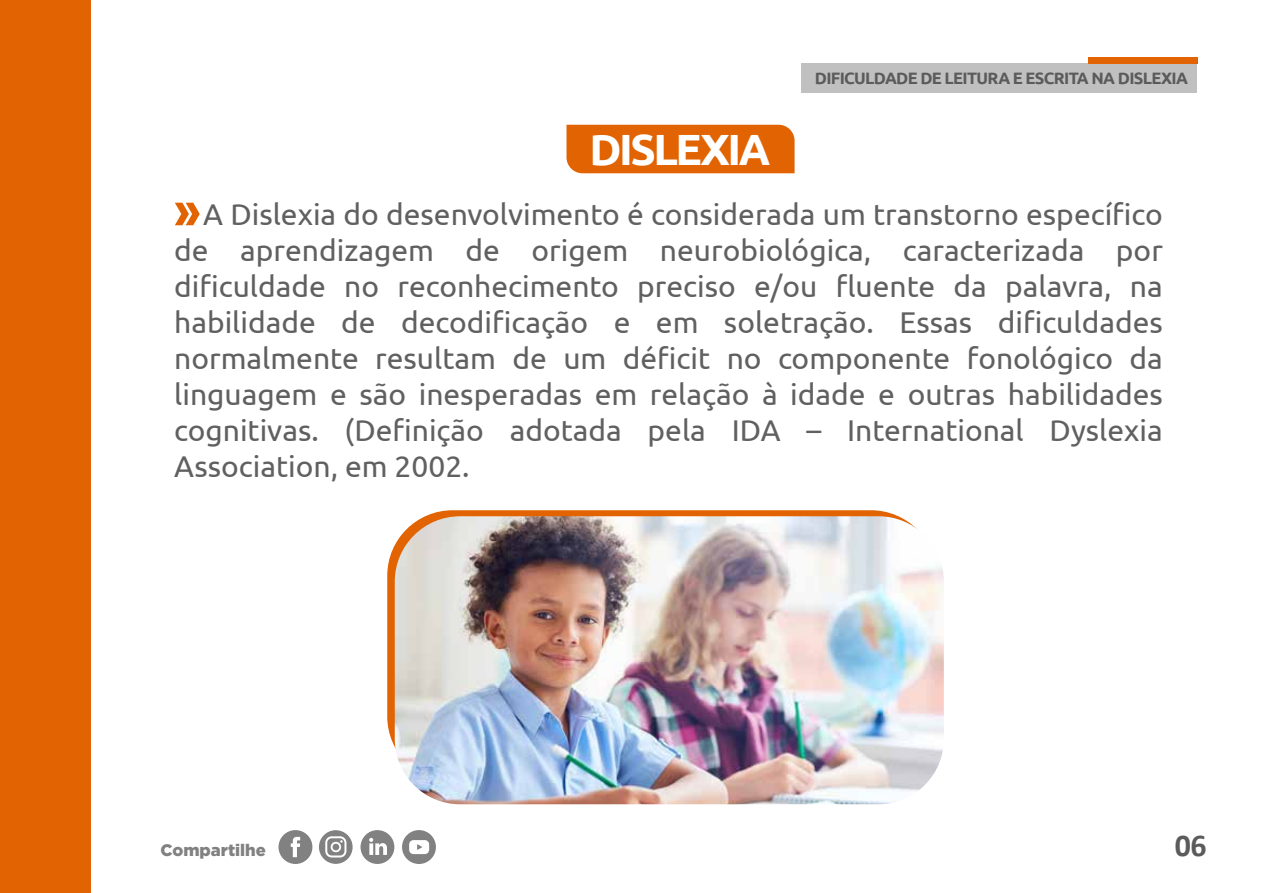
<style>
.page{position:relative;width:1263px;height:893px;background:#fff}
.page>*{position:absolute;margin:0;border:0;box-sizing:border-box;transform-origin:0 0}
.t1{font:700 43.65px "Ubuntu";letter-spacing:-.055em;color:#fff}
.t2{font:700 31.95px "Calibri";color:#5b5b5b}
.t3{font:30px/36px "Ubuntu";color:#606060;text-align:justify}
.t4{font:900 16.65px "Gotham";color:#818181}
.t5{font:700 16.5px "Ubuntu";letter-spacing:-.04em;color:#5b5b5b}
</style>
<div class="page">
<div style="left:387px;top:510px;width:549px;height:272px;background:#e26301;border-radius:65px"></div>
<div style="left:566px;top:125px;width:228px;height:48px;background:#e26301"></div>
<div style="left:278px;top:830px;width:34px;height:34px;background:#818181;border-radius:50%"></div>
<svg style="left:291px;top:837px;width:9px;height:20px"></svg>
<div style="left:402px;top:830px;width:34px;height:34px;background:#818181;border-radius:50%"></div>
<svg style="left:409px;top:840px;width:20px;height:14px"></svg>
<svg style="left:319px;top:830px;width:34px;height:34px"></svg>
<div style="left:360px;top:830px;width:34px;height:34px;background:#818181;border-radius:50%"></div>
<svg style="left:369px;top:838px;width:18px;height:17px"></svg>
<div style="left:0;top:0;width:90px;height:893px;background:#e26301"></div>
<div style="left:801px;top:64px;width:396px;height:29px;background:#c0c0c0"></div>
<div style="left:1088px;top:57px;width:109px;height:7px;background:#e26301"></div>
<svg style="left:175px;top:203px;width:25px;height:22px"></svg>
<img style="left:395px;top:516px;width:549px;height:288px">
<p class="t5" style="left:815px;top:68px;width:375px">DIFICULDADE DE LEITURA E ESCRITA NA DISLEXIA</p>
<h1 class="t1" style="left:589px;top:123px;width:182px">DISLEXIA</h1>
<p class="t3" style="left:174px;top:195px;width:990px;text-indent:29px">A Dislexia do desenvolvimento é considerada um transtorno específico de aprendizagem de origem neurobiológica, caracterizada por dificuldade no reconhecimento preciso e/ou fluente da palavra, na habilidade de decodificação e em soletração. Essas dificuldades normalmente resultam de um déficit no componente fonológico da linguagem e são inesperadas em relação à idade e outras habilidades cognitivas. (Definição adotada pela IDA – International Dyslexia Association, em 2002.</p>
<p class="t4" style="left:160px;top:840px;width:107px">Compartilhe</p>
<p class="t2" style="left:1175px;top:823px;width:33px">06</p>
</div>
